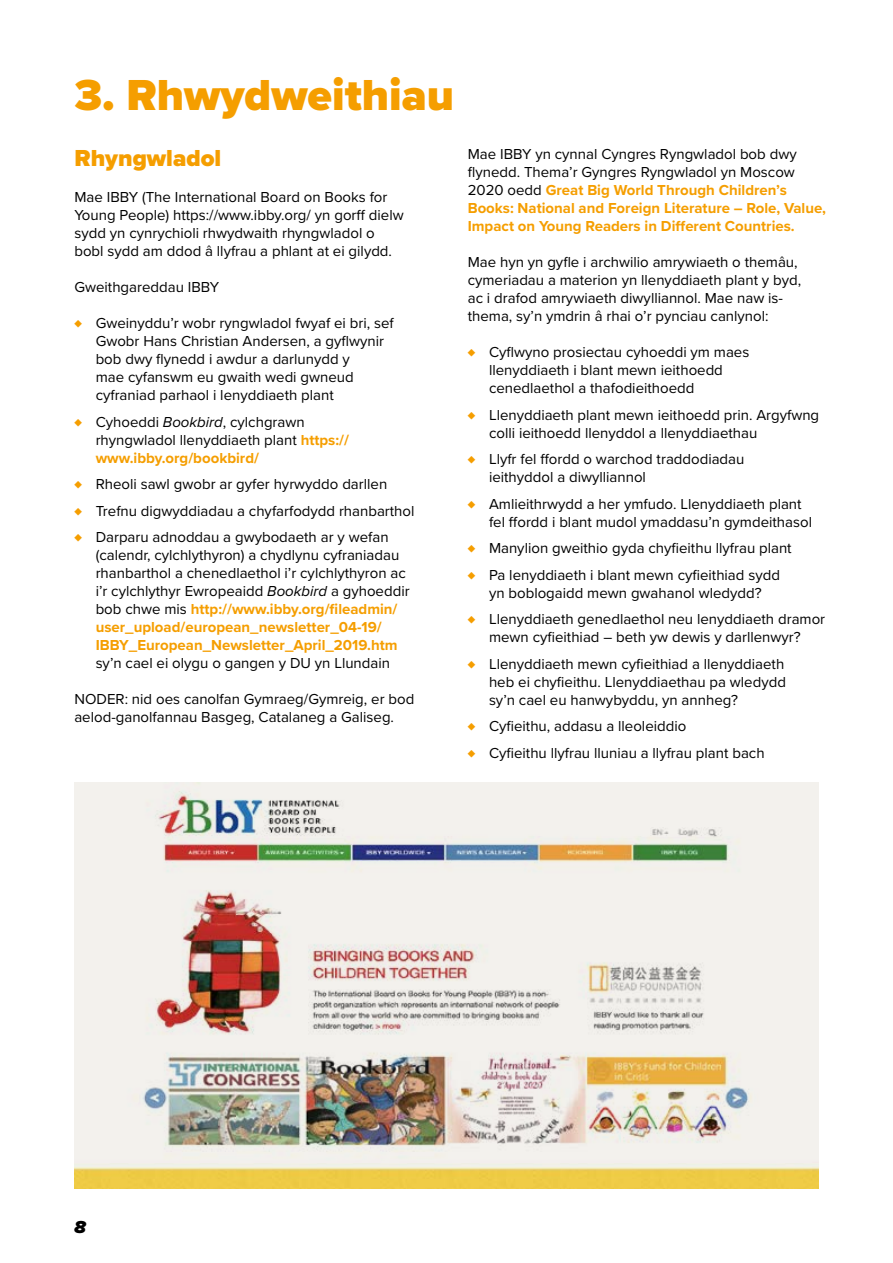
<style>
.page{position:relative;width:893px;height:1263px;background:#fff}
.page>*{position:absolute;margin:0;border:0;box-sizing:border-box;transform-origin:0 0}
.t1{font:900 45px "Proxima Nova";color:#f59e00}
.t2{font:900 24px "Proxima Nova";color:#f59e00}
.t3{font:italic 900 18px "Proxima Nova";color:#000}
.t4{font:15px/18px "Proxima Nova";color:#000}
.t5{font:700 15px/18px "Proxima Nova";color:#f59e00}
.s1{color:#f59e00}
.s2{font-style:italic}
.s3{font-weight:700;color:#f59e00}
.s4{font-weight:400;color:#000}
</style>
<div class="page">
<img style="left:74px;top:782px;width:745px;height:406px">
<h1 class="t1" style="left:74px;top:61px;width:381px">3. Rhwydweithiau</h1>
<h2 class="t2" style="left:74px;top:140px;width:148px">Rhyngwladol</h2>
<p class="t4" style="left:74px;top:188px;width:331px">Mae IBBY (The International Board on Books for Young People) https://www.ibby.org/ yn gorff dielw sydd yn cynrychioli rhwydwaith rhyngwladol o bobl sydd am ddod â llyfrau a phlant at ei gilydd.</p>
<p class="t4" style="left:74px;top:278px;width:146px">Gweithgareddau IBBY</p>
<p class="t4" style="left:96px;top:314px;width:300px;text-indent:-21px"><span class="s1">♦</span> Gweinyddu’r wobr ryngwladol fwyaf ei bri, sef Gwobr Hans Christian Andersen, a gyflwynir bob dwy flynedd i awdur a darlunydd y<br>mae cyfanswm eu gwaith wedi gwneud cyfraniad parhaol i lenyddiaeth plant</p>
<p class="t4" style="left:96px;top:412px;width:255px;text-indent:-21px"><span class="s1">♦</span> Cyhoeddi <span class="s2">Bookbird</span>, cylchgrawn rhyngwladol llenyddiaeth plant <span class="s3">https:// www.ibby.org/bookbird/</span></p>
<p class="t4" style="left:74px;top:470px;width:342px;line-height:26.5px"><span class="s1">♦</span> Rheoli sawl gwobr ar gyfer hyrwyddo darllen<br><span class="s1">♦</span> Trefnu digwyddiadau a chyfarfodydd rhanbarthol <span class="s1">♦</span> Darparu adnoddau a gwybodaeth ar y wefan</p>
<p class="t4" style="left:96px;top:546px;width:315px">(calendr, cylchlythyron) a chydlynu cyfraniadau rhanbarthol a chenedlaethol i’r cylchlythyron ac i’r cylchlythyr Ewropeaidd <span class="s2">Bookbird</span> a gyhoeddir bob chwe mis <span class="s3">http://www.ibby.org/fileadmin/ user_upload/european_newsletter_04-19/ IBBY_European_Newsletter_April_2019.htm</span></p>
<p class="t4" style="left:96px;top:654px;width:296px">sy’n cael ei olygu o gangen y DU yn Llundain</p>
<p class="t4" style="left:74px;top:690px;width:341px">NODER: nid oes canolfan Gymraeg/Gymreig, er bod aelod-ganolfannau Basgeg, Catalaneg a Galiseg.</p>
<p class="t5" style="left:468px;top:145px;width:360px"><span class="s4">Mae IBBY yn cynnal Cyngres Ryngwladol bob dwy flynedd. Thema’r Gyngres Ryngwladol yn Moscow 2020 oedd</span> Great Big World Through Children’s Books: National and Foreign Literature – Role, Value, Impact on Young Readers in Different Countries.</p>
<p class="t4" style="left:468px;top:253px;width:335px">Mae hyn yn gyfle i archwilio amrywiaeth o themâu, cymeriadau a materion yn llenyddiaeth plant y byd, ac i drafod amrywiaeth diwylliannol. Mae naw is&shy;thema, sy’n ymdrin â rhai o’r pynciau canlynol:</p>
<p class="t4" style="left:489px;top:343px;width:262px;text-indent:-21px"><span class="s1">♦</span> Cyflwyno prosiectau cyhoeddi ym maes llenyddiaeth i blant mewn ieithoedd cenedlaethol a thafodieithoedd</p>
<p class="t4" style="left:489px;top:405px;width:332px;text-indent:-21px"><span class="s1">♦</span> Llenyddiaeth plant mewn ieithoedd prin. Argyfwng colli ieithoedd llenyddol a llenyddiaethau</p>
<p class="t4" style="left:489px;top:450px;width:257px;text-indent:-21px"><span class="s1">♦</span> Llyfr fel ffordd o warchod traddodiadau ieithyddol a diwylliannol</p>
<p class="t4" style="left:489px;top:494px;width:325px;text-indent:-21px"><span class="s1">♦</span> Amlieithrwydd a her ymfudo. Llenyddiaeth plant fel ffordd i blant mudol ymaddasu’n gymdeithasol</p>
<p class="t4" style="left:468px;top:534px;width:325px;line-height:26.5px"><span class="s1">♦</span> Manylion gweithio gyda chyfieithu llyfrau plant <span class="s1">♦</span> Pa lenyddiaeth i blant mewn cyfieithiad sydd</p>
<p class="t4" style="left:468px;top:579px;width:359px;line-height:26.5px;text-indent:21px">yn boblogaidd mewn gwahanol wledydd?<br><span class="s1">♦</span> Llenyddiaeth genedlaethol neu lenyddiaeth dramor</p>
<p class="t4" style="left:468px;top:623px;width:334px;line-height:26.5px;text-indent:21px">mewn cyfieithiad – beth yw dewis y darllenwyr? <span class="s1">♦</span> Llenyddiaeth mewn cyfieithiad a llenyddiaeth</p>
<p class="t4" style="left:489px;top:672px;width:298px">heb ei chyfieithu. Llenyddiaethau pa wledydd sy’n cael eu hanwybyddu, yn annheg?</p>
<p class="t4" style="left:468px;top:712px;width:298px;line-height:26.5px"><span class="s1">♦</span> Cyfieithu, addasu a lleoleiddio<br><span class="s1">♦</span> Cyfieithu llyfrau lluniau a llyfrau plant bach</p>
<p class="t3" style="left:74px;top:1213px;width:13px">8</p>
</div>
